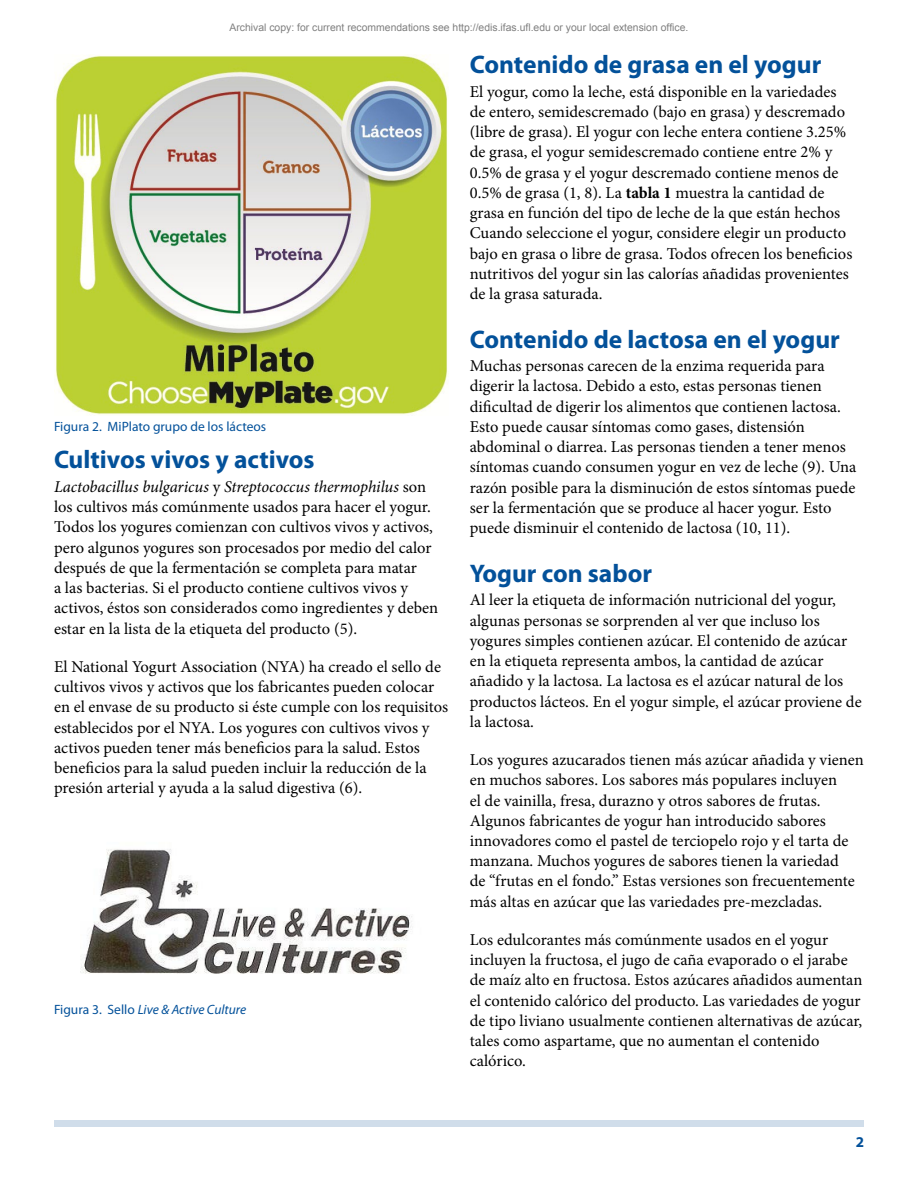
<style>
.page{position:relative;width:918px;height:1188px;background:#fff}
.page>*{position:absolute;margin:0;border:0;box-sizing:border-box;transform-origin:0 0}
.t1{font:700 25.5px "Myriad Pro";color:#03519a}
.t2{font:16.5px/20.2px "Minion Pro";color:#000}
.t3{font:700 15px "Myriad Pro";color:#03519a}
.t4{font:13.5px "Myriad Pro";color:#03519a}
.t5{font:italic 13.5px "Myriad Pro";color:#03519a}
.t6{font:10.35px "Arial";color:#808080}
.s1{font-style:italic}
.s2{font-style:normal}
.s3{font-weight:700}
</style>
<div class="page">
<div style="left:54px;top:1120px;width:810px;height:7px;background:#d0ddea"></div>
<img style="left:54px;top:54px;width:394px;height:361px">
<img style="left:80px;top:849px;width:332px;height:125px">
<p class="t6" style="left:230px;top:20px;width:460px">Archival copy: for current recommendations see http://edis.ifas.ufl.edu or your local extension office.</p>
<p class="t4" style="left:54px;top:418px;width:214px">Figura 2. MiPlato grupo de los lácteos</p>
<h1 class="t1" style="left:54px;top:443px;width:262px">Cultivos vivos y activos</h1>
<p class="t2" style="left:54px;top:477px;width:386px"><span class="s1">Lactobacillus bulgaricus</span> y <span class="s1">Streptococcus thermophilus</span> son los cultivos más comúnmente usados para hacer el yogur.<br>Todos los yogures comienzan con cultivos vivos y activos, pero algunos yogures son procesados por medio del calor después de que la fermentación se completa para matar<br>a las bacterias. Si el producto contiene cultivos vivos y activos, éstos son considerados como ingredientes y deben estar en la lista de la etiqueta del producto (5).</p>
<p class="t2" style="left:54px;top:657px;width:396px">El National Yogurt Association (NYA) ha creado el sello de cultivos vivos y activos que los fabricantes pueden colocar en el envase de su producto si éste cumple con los requisitos establecidos por el NYA. Los yogures con cultivos vivos y activos pueden tener más beneficios para la salud. Estos beneficios para la salud pueden incluir la reducción de la presión arterial y ayuda a la salud digestiva (6).</p>
<p class="t5" style="left:54px;top:1001px;width:194px"><span class="s2">Figura 3. Sello</span> Live &amp; Active Culture</p>
<h1 class="t1" style="left:470px;top:48px;width:353px">Contenido de grasa en el yogur</h1>
<p class="t2" style="left:470px;top:81px;width:384px">El yogur, como la leche, está disponible en la variedades de entero, semidescremado (bajo en grasa) y descremado (libre de grasa). El yogur con leche entera contiene 3.25% de grasa, el yogur semidescremado contiene entre 2% y 0.5% de grasa y el yogur descremado contiene menos de 0.5% de grasa (1, 8). La <span class="s3">tabla 1</span> muestra la cantidad de grasa en función del tipo de leche de la que están hechos Cuando seleccione el yogur, considere elegir un producto bajo en grasa o libre de grasa. Todos ofrecen los beneficios nutritivos del yogur sin las calorías añadidas provenientes de la grasa saturada.</p>
<h1 class="t1" style="left:470px;top:322px;width:372px">Contenido de lactosa en el yogur</h1>
<p class="t2" style="left:470px;top:356px;width:388px">Muchas personas carecen de la enzima requerida para digerir la lactosa. Debido a esto, estas personas tienen dificultad de digerir los alimentos que contienen lactosa.<br>Esto puede causar síntomas como gases, distensión abdominal o diarrea. Las personas tienden a tener menos síntomas cuando consumen yogur en vez de leche (9). Una razón posible para la disminución de estos síntomas puede ser la fermentación que se produce al hacer yogur. Esto puede disminuir el contenido de lactosa (10, 11).</p>
<h1 class="t1" style="left:470px;top:557px;width:184px">Yogur con sabor</h1>
<p class="t2" style="left:470px;top:590px;width:393px">Al leer la etiqueta de información nutricional del yogur, algunas personas se sorprenden al ver que incluso los yogures simples contienen azúcar. El contenido de azúcar en la etiqueta representa ambos, la cantidad de azúcar añadido y la lactosa. La lactosa es el azúcar natural de los productos lácteos. En el yogur simple, el azúcar proviene de la lactosa.</p>
<p class="t2" style="left:470px;top:750px;width:395px">Los yogures azucarados tienen más azúcar añadida y vienen en muchos sabores. Los sabores más populares incluyen<br>el de vainilla, fresa, durazno y otros sabores de frutas.<br>Algunos fabricantes de yogur han introducido sabores innovadores como el pastel de terciopelo rojo y el tarta de manzana. Muchos yogures de sabores tienen la variedad<br>de “frutas en el fondo.” Estas versiones son frecuentemente más altas en azúcar que las variedades pre-mezcladas.</p>
<p class="t2" style="left:470px;top:930px;width:394px">Los edulcorantes más comúnmente usados en el yogur incluyen la fructosa, el jugo de caña evaporado o el jarabe de maíz alto en fructosa. Estos azúcares añadidos aumentan el contenido calórico del producto. Las variedades de yogur de tipo liviano usualmente contienen alternativas de azúcar, tales como aspartame, que no aumentan el contenido calórico.</p>
<p class="t3" style="left:856px;top:1133px;width:10px">2</p>
</div>
